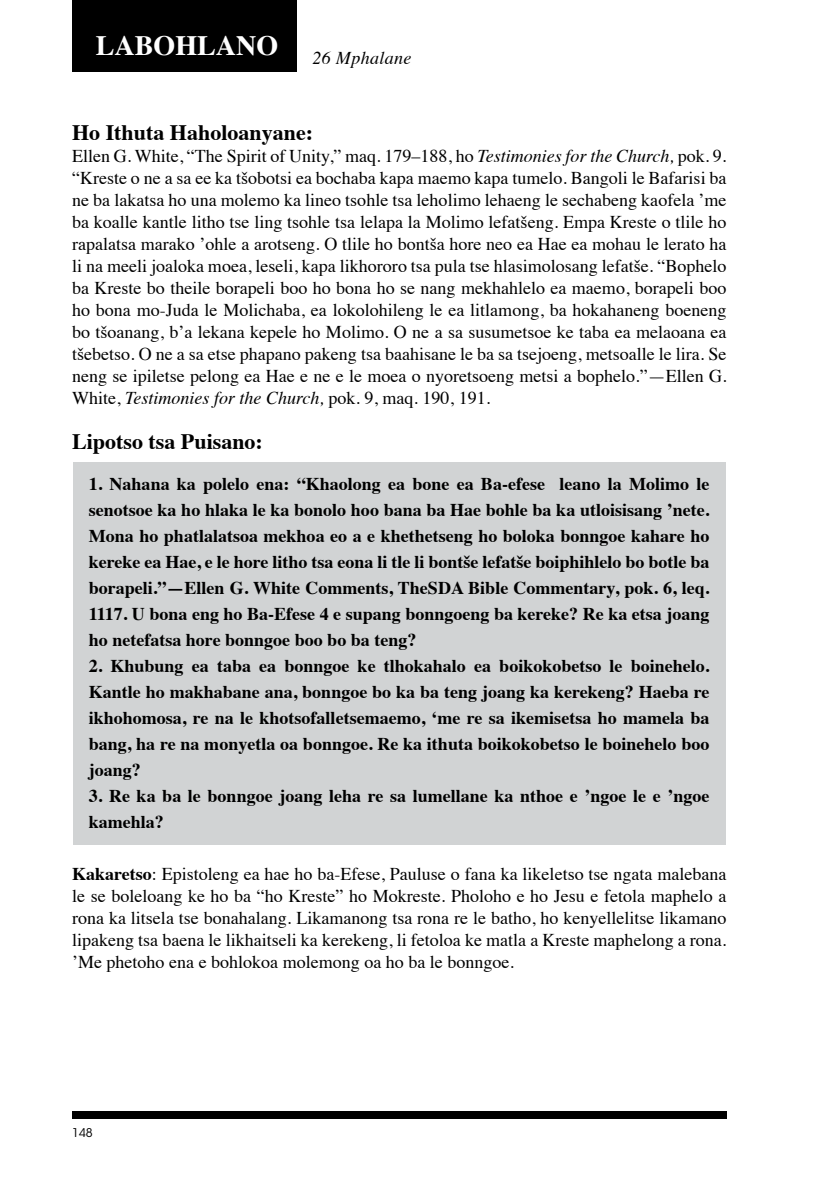
<style>
.page{position:relative;width:840px;height:1191px;background:#fff}
.page>*{position:absolute;margin:0;border:0;box-sizing:border-box;transform-origin:0 0}
.t1{font:700 28px "Times";color:#fff}
.t2{font:700 22px "Times";color:#000}
.t3{font:18px/22px "Times";color:#000;text-align:justify}
.t4{font:700 18px/26px "Times";color:#000;text-align:justify}
.t5{font:italic 18px "Times";letter-spacing:.02em;color:#000}
.t6{font:12px "ITC Avant Garde Std";color:#000}
.s1{font-style:italic}
.s2{font-weight:700}
</style>
<div class="page">
<div style="left:72px;top:1111px;width:654px;height:8px;background:#000"></div>
<div style="left:72px;top:0;width:225px;height:71px;background:#000"></div>
<div style="left:73px;top:462px;width:652px;height:383px;background:#d1d3d4"></div>
<h1 class="t1" style="left:96px;top:19px;width:184px">LABOHLANO</h1>
<p class="t5" style="left:312px;top:42px;width:101px">26 Mphalane</p>
<p class="t2" style="left:72px;top:112px;width:242px">Ho Ithuta Haholoanyane:</p>
<p class="t3" style="left:72px;top:144px;width:655px">Ellen G. White, “The Spirit of Unity,” maq. 179–188, ho <span class="s1">Testimonies for the Church,</span> pok. 9. “Kreste o ne a sa ee ka tšobotsi ea bochaba kapa maemo kapa tumelo. Bangoli le Bafarisi ba ne ba lakatsa ho una molemo ka lineo tsohle tsa leholimo lehaeng le sechabeng kaofela ’me ba koalle kantle litho tse ling tsohle tsa lelapa la Molimo lefatšeng. Empa Kreste o tlile ho rapalatsa marako ’ohle a arotseng. O tlile ho bontša hore neo ea Hae ea mohau le lerato ha li na meeli joaloka moea, leseli, kapa likhororo tsa pula tse hlasimolosang lefatše. “Bophelo ba Kreste bo theile borapeli boo ho bona ho se nang mekhahlelo ea maemo, borapeli boo ho bona mo-Juda le Molichaba, ea lokolohileng le ea litlamong, ba hokahaneng boeneng bo tšoanang, b’a lekana kepele ho Molimo. O ne a sa susumetsoe ke taba ea melaoana ea tšebetso. O ne a sa etse phapano pakeng tsa baahisane le ba sa tsejoeng, metsoalle le lira. Se neng se ipiletse pelong ea Hae e ne e le moea o nyoretsoeng metsi a bophelo.”—Ellen G.<br>White, <span class="s1">Testimonies for the Church,</span> pok. 9, maq. 190, 191.</p>
<p class="t2" style="left:72px;top:420px;width:192px">Lipotso tsa Puisano:</p>
<p class="t4" style="left:89px;top:469px;width:621px">1. Nahana ka polelo ena: “Khaolong ea bone ea Ba-efese leano la Molimo le senotsoe ka ho hlaka le ka bonolo hoo bana ba Hae bohle ba ka utloisisang ’nete.<br>Mona ho phatlalatsoa mekhoa eo a e khethetseng ho boloka bonngoe kahare ho kereke ea Hae, e le hore litho tsa eona li tle li bontše lefatše boiphihlelo bo botle ba borapeli.”—Ellen G. White Comments, TheSDA Bible Commentary, pok. 6, leq.<br>1117. U bona eng ho Ba-Efese 4 e supang bonngoeng ba kereke? Re ka etsa joang ho netefatsa hore bonngoe boo bo ba teng?</p>
<p class="t4" style="left:89px;top:651px;width:621px">2. Khubung ea taba ea bonngoe ke tlhokahalo ea boikokobetso le boinehelo.<br>Kantle ho makhabane ana, bonngoe bo ka ba teng joang ka kerekeng? Haeba re ikhohomosa, re na le khotsofalletsemaemo, ‘me re sa ikemisetsa ho mamela ba bang, ha re na monyetla oa bonngoe. Re ka ithuta boikokobetso le boinehelo boo joang?</p>
<p class="t4" style="left:89px;top:781px;width:621px">3. Re ka ba le bonngoe joang leha re sa lumellane ka nthoe e ’ngoe le e ’ngoe kamehla?</p>
<p class="t3" style="left:72px;top:861px;width:655px"><span class="s2">Kakaretso</span>: Epistoleng ea hae ho ba-Efese, Pauluse o fana ka likeletso tse ngata malebana le se boleloang ke ho ba “ho Kreste” ho Mokreste. Pholoho e ho Jesu e fetola maphelo a rona ka litsela tse bonahalang. Likamanong tsa rona re le batho, ho kenyellelitse likamano lipakeng tsa baena le likhaitseli ka kerekeng, li fetoloa ke matla a Kreste maphelong a rona. ’Me phetoho ena e bohlokoa molemong oa ho ba le bonngoe.</p>
<p class="t6" style="left:72px;top:1125px;width:22px">148</p>
</div>
